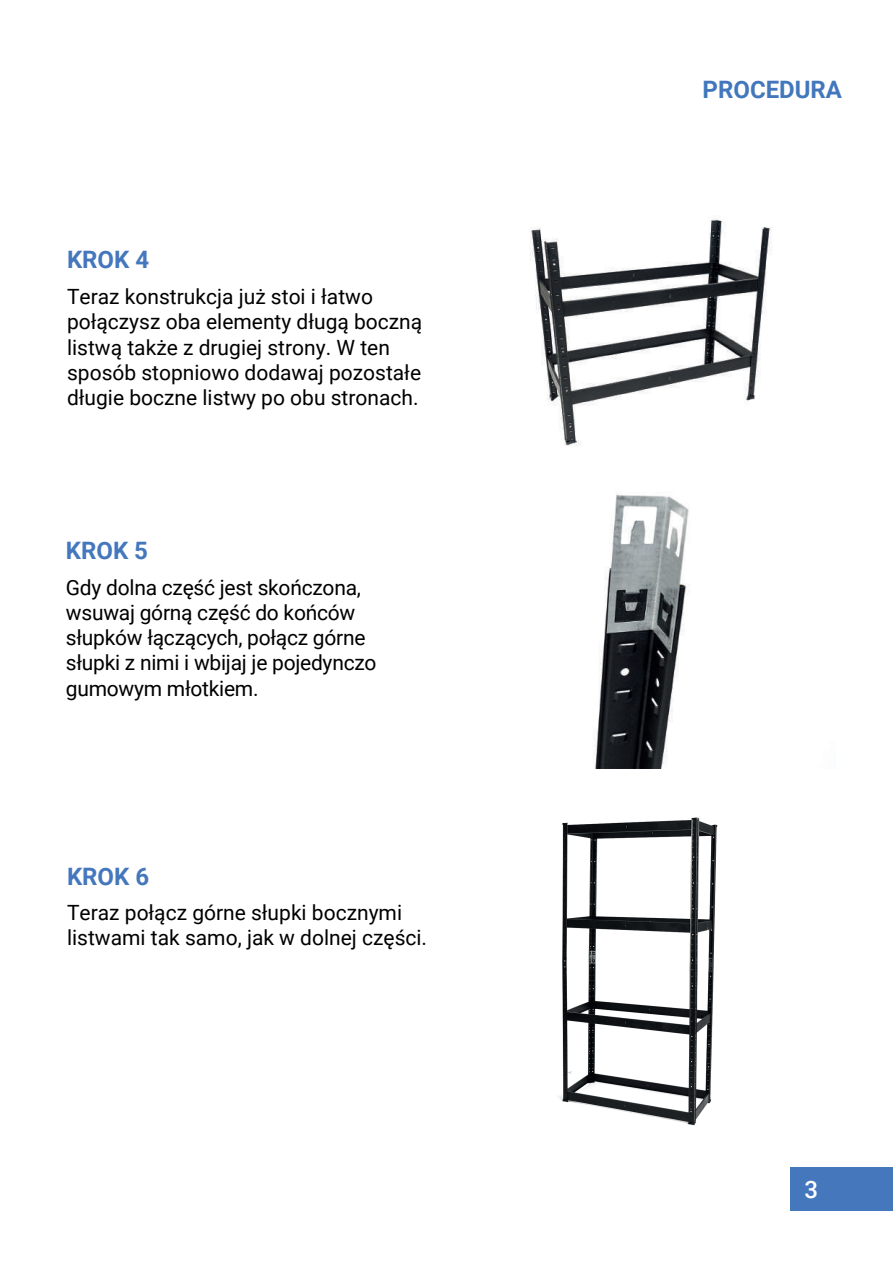
<style>
.page{position:relative;width:893px;height:1263px;background:#fff}
.page>*{position:absolute;margin:0;border:0;box-sizing:border-box;transform-origin:0 0}
.t1{font:700 24px "Roboto";color:#4477bc}
.t2{font:700 24px "Roboto";color:#4277bc}
.t3{font:500 24px "Roboto";color:#fff}
.t4{font:21px/25.2px "Roboto";color:#000001}
</style>
<div class="page">
<div style="left:790px;top:1167px;width:103px;height:43px;background:#4477bc"></div>
<img style="left:529px;top:218px;width:243px;height:228px">
<img style="left:593px;top:494px;width:96px;height:275px">
<img style="left:558px;top:817px;width:160px;height:309px">
<p class="t1" style="left:67px;top:243px;width:84px">KROK 4</p>
<p class="t4" style="left:67px;top:283px;width:357px">Teraz konstrukcja już stoi i łatwo połączysz oba elementy długą boczną listwą także z drugiej strony. W ten sposób stopniowo dodawaj pozostałe długie boczne listwy po obu stronach.</p>
<p class="t1" style="left:66px;top:534px;width:84px">KROK 5</p>
<p class="t4" style="left:66px;top:574px;width:312px">Gdy dolna część jest skończona, wsuwaj górną część do końców słupków łączących, połącz górne słupki z nimi i wbijaj je pojedynczo gumowym młotkiem.</p>
<p class="t1" style="left:67px;top:859px;width:84px">KROK 6</p>
<p class="t4" style="left:67px;top:899px;width:362px">Teraz połącz górne słupki bocznymi listwami tak samo, jak w dolnej części.</p>
<p class="t2" style="left:703px;top:72px;width:141px">PROCEDURA</p>
<p class="t3" style="left:804px;top:1172px;width:15px">3</p>
</div>
